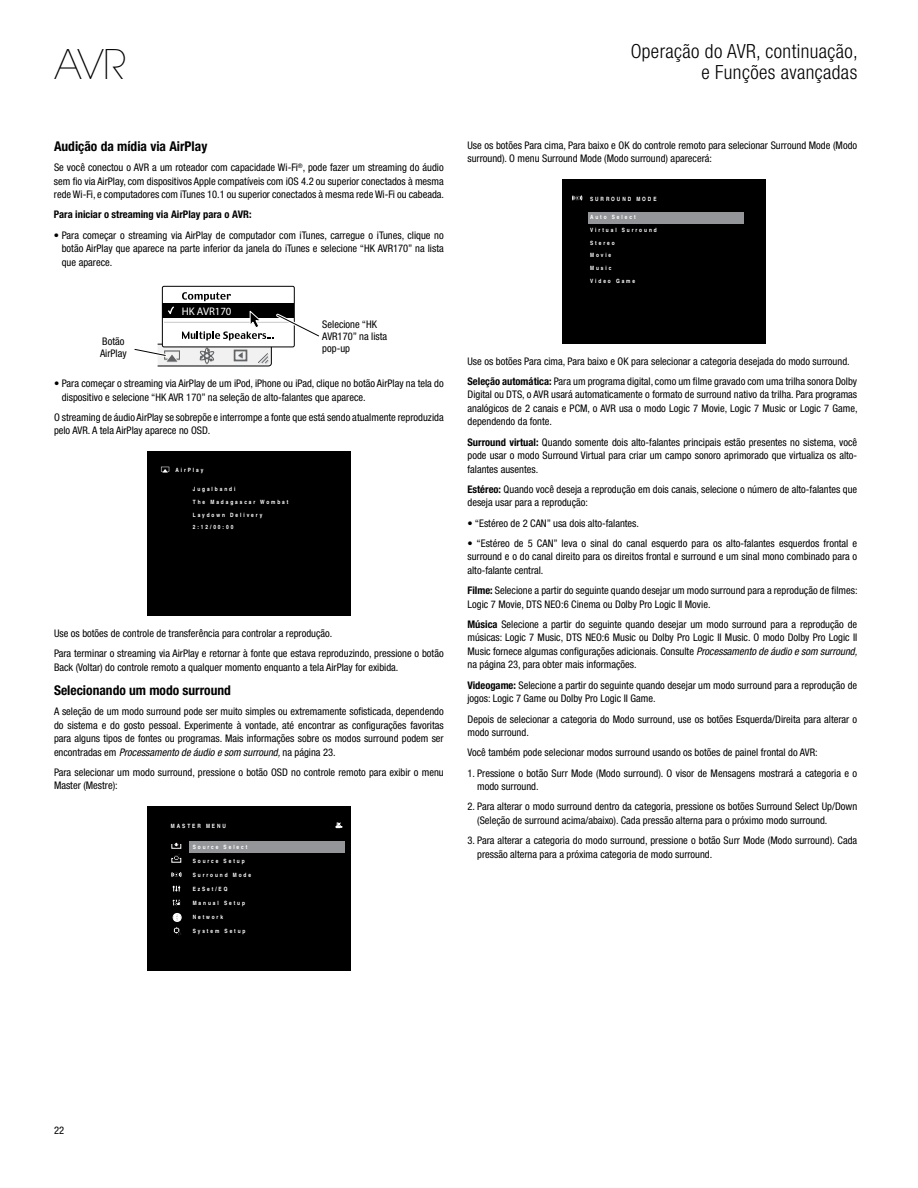
<style>
.page{position:relative;width:918px;height:1188px;background:#fff}
.page>*{position:absolute;margin:0;border:0;box-sizing:border-box;transform-origin:0 0}
.t1{font:200 40.5px "ITC Avant Garde Std";color:#000}
.t2{font:300 condensed 19.5px/21px "Helvetica Neue LT Com";letter-spacing:.02em;color:#000;text-align:right}
.t3{font:700 condensed 13.5px "Helvetica Neue";color:#000}
.t4{font:10.95px "Charcoal";color:#fff}
.t5{font:condensed 10.5px/13.5px "Helvetica Neue";color:#000}
.t6{font:italic condensed 10.5px "Helvetica Neue LT Com";color:#000}
.t7{font:700 condensed 10.5px "Helvetica Neue";color:#000}
.t8{font:700 5.85px/12.6px "Helvetica";letter-spacing:.4em;color:#fff;scale:.82 1}
.s1{font-family:"Helvetica Neue";font-style:normal}
.s2{font-weight:700}
.s3{font-family:"Helvetica Neue LT Com";font-style:italic}
</style>
<div class="page">
<div style="left:162px;top:286px;width:133px;height:61px;border:1px solid #000;border-radius:2px"></div>
<svg style="left:134px;top:292px;width:185px;height:74px"></svg>
<div style="left:147px;top:451px;width:204px;height:165px;background:#000"></div>
<svg style="left:161px;top:467px;width:8px;height:6px"></svg>
<div style="left:147px;top:806px;width:204px;height:165px;background:#000"></div>
<div style="left:189px;top:841px;width:156px;height:12px;background:#939598"></div>
<svg style="left:171px;top:842px;width:10px;height:19px"></svg>
<svg style="left:171px;top:872px;width:11px;height:5px"></svg>
<svg style="left:173px;top:886px;width:7px;height:5px"></svg>
<svg style="left:173px;top:900px;width:8px;height:6px"></svg>
<svg style="left:172px;top:913px;width:10px;height:22px"></svg>
<svg style="left:336px;top:822px;width:6px;height:6px"></svg>
<div style="left:562px;top:179px;width:204px;height:165px;background:#000"></div>
<div style="left:588px;top:212px;width:156px;height:12px;background:#939598"></div>
<svg style="left:572px;top:195px;width:11px;height:6px"></svg>
<h1 class="t1" style="left:54px;top:41px;width:73px">AVR</h1>
<p class="t3" style="left:54px;top:138px;width:155px">Audição da mídia via AirPlay</p>
<p class="t5" style="left:54px;top:161px;width:392px;text-align:justify">Se você conectou o AVR a um roteador com capacidade Wi-Fi<sup>®</sup>, pode fazer um streaming do áudio sem fio via AirPlay, com dispositivos Apple compatíveis com iOS 4.2 ou superior conectados à mesma rede Wi-Fi, e computadores com iTunes 10.1 ou superior conectados à mesma rede Wi-Fi ou cabeada.</p>
<p class="t7" style="left:54px;top:208px;width:199px">Para iniciar o streaming via AirPlay para o AVR:</p>
<p class="t5" style="left:62px;top:228px;width:384px;text-align:justify;text-indent:-8px">• Para começar o streaming via AirPlay de computador com iTunes, carregue o iTunes, clique no botão AirPlay que aparece na parte inferior da janela do iTunes e selecione “HK AVR170” na lista que aparece.</p>
<p class="t5" style="left:100px;top:335px;width:28px;line-height:12px">Botão<br>AirPlay</p>
<p class="t4" style="left:182px;top:305px;width:51px">HK AVR170</p>
<p class="t5" style="left:322px;top:318px;width:66px;line-height:12px">Selecione “HK<br>AVR170” na lista pop-up</p>
<p class="t5" style="left:62px;top:377px;width:384px;text-indent:-8px">• Para começar o streaming via AirPlay de um iPod, iPhone ou iPad, clique no botão AirPlay na tela do dispositivo e selecione “HK AVR 170” na seleção de alto-falantes que aparece.</p>
<p class="t5" style="left:54px;top:410px;width:391px">O streaming de áudio AirPlay se sobrepõe e interrompe a fonte que está sendo atualmente reproduzida pelo AVR. A tela AirPlay aparece no OSD.</p>
<p class="t8" style="left:175px;top:464px;width:36px">AirPlay</p>
<p class="t8" style="left:193px;top:483px;width:118px">Jugalbandi<br>The Madagascar Wombat<br>Laydown Delivery<br>2:12/00:00</p>
<p class="t5" style="left:54px;top:623px;width:391px;line-height:20.2px">Use os botões de controle de transferência para controlar a reprodução.<br>Para terminar o streaming via AirPlay e retornar à fonte que estava reproduzindo, pressione o botão</p>
<p class="t5" style="left:54px;top:660px;width:346px">Back (Voltar) do controle remoto a qualquer momento enquanto a tela AirPlay for exibida.</p>
<p class="t3" style="left:54px;top:682px;width:179px">Selecionando um modo surround</p>
<p class="t5" style="left:54px;top:705px;width:391px;text-align:justify">A seleção de um modo surround pode ser muito simples ou extremamente sofisticada, dependendo do sistema e do gosto pessoal. Experimente à vontade, até encontrar as configurações favoritas para alguns tipos de fontes ou programas. Mais informações sobre os modos surround podem ser</p>
<p class="t6" style="left:54px;top:746px;width:283px"><span class="s1">encontradas em</span> Processamento de áudio e som surround, <span class="s1">na página 23.</span></p>
<p class="t5" style="left:54px;top:765px;width:391px">Para selecionar um modo surround, pressione o botão OSD no controle remoto para exibir o menu<br>Master (Mestre):</p>
<p class="t8" style="left:171px;top:819px;width:69px">MASTER MENU</p>
<p class="t8" style="left:193px;top:840px;width:68px">Source Select</p>
<p class="t8" style="left:193px;top:854px;width:65px">Source Setup</p>
<p class="t8" style="left:193px;top:868px;width:73px">Surround Mode</p>
<p class="t8" style="left:193px;top:882px;width:44px">EzSet/EQ</p>
<p class="t8" style="left:193px;top:896px;width:65px">Manual Setup</p>
<p class="t8" style="left:193px;top:910px;width:39px">Network</p>
<p class="t8" style="left:193px;top:924px;width:66px">System Setup</p>
<h2 class="t2" style="left:631px;top:40px;width:229px">Operação do AVR, continuação, e Funções avançadas</h2>
<p class="t5" style="left:468px;top:138px;width:391px">Use os botões Para cima, Para baixo e OK do controle remoto para selecionar Surround Mode (Modo surround). O menu Surround Mode (Modo surround) aparecerá:</p>
<p class="t8" style="left:590px;top:192px;width:83px">SURROUND MODE</p>
<p class="t8" style="left:590px;top:211px;width:83px">Auto Select<br>Virtual Surround<br>Stereo<br>Movie<br>Music<br>Video Game</p>
<p class="t5" style="left:468px;top:351px;width:391px;line-height:20.2px">Use os botões Para cima, Para baixo e OK para selecionar a categoria desejada do modo surround.<br><span class="s2">Seleção automática:</span> Para um programa digital, como um filme gravado com uma trilha sonora Dolby</p>
<p class="t5" style="left:468px;top:388px;width:392px;text-align:justify">Digital ou DTS, o AVR usará automaticamente o formato de surround nativo da trilha. Para programas analógicos de 2 canais e PCM , o AVR usa o modo Logic 7 Movie, Logic 7 Music or Logic 7 Game, dependendo da fonte.</p>
<p class="t5" style="left:468px;top:435px;width:391px;text-align:justify"><span class="s2">Surround virtual:</span> Quando somente dois alto-falantes principais estão presentes no sistema, você pode usar o modo Surround Virtual para criar um campo sonoro aprimorado que virtualiza os alto&shy;falantes ausentes.</p>
<p class="t5" style="left:468px;top:482px;width:391px"><span class="s2">Estéreo:</span> Quando você deseja a reprodução em dois canais, selecione o número de alto-falantes que deseja usar para a reprodução:</p>
<p class="t5" style="left:468px;top:516px;width:173px">• “Estéreo de 2 CAN” usa dois alto-falantes.</p>
<p class="t5" style="left:468px;top:536px;width:391px;text-align:justify">• “Estéreo de 5 CAN” leva o sinal do canal esquerdo para os alto-falantes esquerdos frontal e surround e o do canal direito para os direitos frontal e surround e um sinal mono combinado para o alto-falante central.</p>
<p class="t5" style="left:468px;top:584px;width:392px"><span class="s2">Filme:</span> Selecione a partir do seguinte quando desejar um modo surround para a reprodução de filmes:<br>Logic 7 Movie, DTS NEO :6 Cinema ou Dolby Pro Logic II Movie.</p>
<p class="t5" style="left:468px;top:617px;width:391px;text-align:justify"><span class="s2">Música</span> Selecione a partir do seguinte quando desejar um modo surround para a reprodução de músicas: Logic 7 Music, DTS NEO :6 Music ou Dolby Pro Logic II Music. O modo Dolby Pro Logic II Music fornece algumas configurações adicionais. Consulte <span class="s3">Processamento de áudio e som surround, </span>na página 23, para obter mais informações.</p>
<p class="t5" style="left:468px;top:678px;width:391px"><span class="s2">Videogame:</span> Selecione a partir do seguinte quando desejar um modo surround para a reprodução de jogos: Logic 7 Game ou Dolby Pro Logic II Game.</p>
<p class="t5" style="left:468px;top:712px;width:391px">Depois de selecionar a categoria do Modo surround, use os botões Esquerda/Direita para alterar o modo surround.</p>
<p class="t5" style="left:468px;top:746px;width:352px">Você também pode selecionar modos surround usando os botões de painel frontal do AVR:</p>
<p class="t5" style="left:477px;top:766px;width:382px;text-indent:-10px">1. Pressione o botão Surr Mode (Modo surround). O visor de Mensagens mostrará a categoria e o modo surround.</p>
<p class="t5" style="left:477px;top:800px;width:382px;text-indent:-10px">2. Para alterar o modo surround dentro da categoria, pressione os botões Surround Select Up/Down (Seleção de surround acima/abaixo). Cada pressão alterna para o próximo modo surround.</p>
<p class="t5" style="left:477px;top:834px;width:382px;text-indent:-10px">3. Para alterar a categoria do modo surround, pressione o botão Surr Mode (Modo surround). Cada pressão alterna para a próxima categoria de modo surround.</p>
<p class="t5" style="left:54px;top:1123px;width:12px">22</p>
</div>
